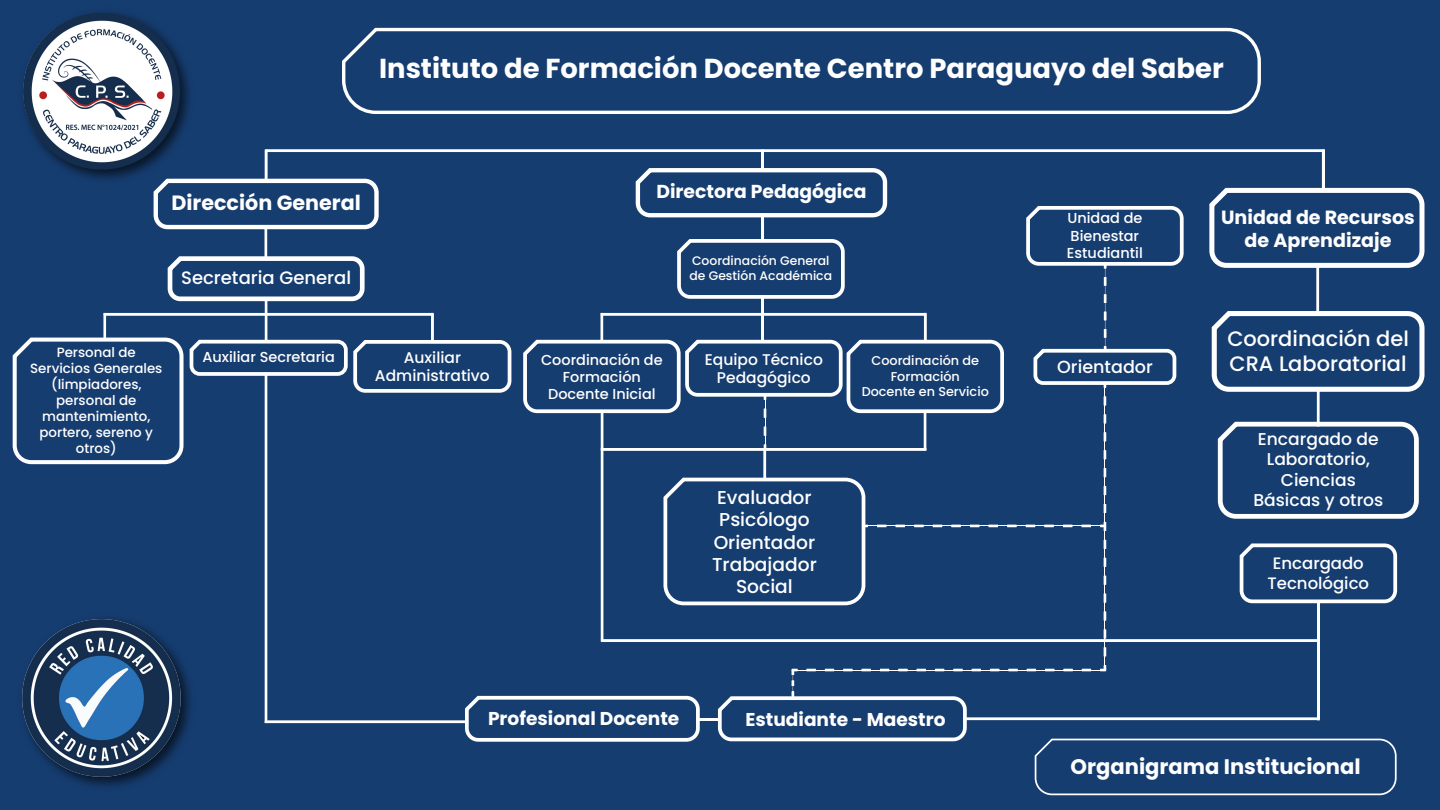
<style>
.page{position:relative;width:1440px;height:810px;background:#163d70}
.page>*{position:absolute;margin:0;border:0;box-sizing:border-box;transform-origin:0 0}
.t1{font:700 27.45px "Poppins";color:#fff}
.t2{font:700 21.08px "Poppins";color:#fff}
.t3{font:500 20.92px/25.1px "Poppins";color:#fff}
.t4{font:700 20.7px "Poppins";color:#fff}
.t5{font:700 19.05px/22.9px "Poppins";color:#fff;text-align:center}
.t6{font:700 18.75px "Poppins";color:#fff}
.t7{font:500 18.67px/22.4px "Poppins";color:#fff;text-align:center}
.t8{font:700 18.6px "Poppins";color:#fff}
.t9{font:500 18px "Poppins";color:#fff}
.t10{font:500 17.55px "Poppins";color:#fff}
.t11{font:500 17.1px/20.5px "Poppins";color:#fff;text-align:center}
.t12{font:500 16.5px/19.8px "Poppins";color:#fff;text-align:center}
.t13{font:500 15.52px/18.6px "Poppins";color:#fff;text-align:center}
.t14{font:500 14.48px/17.3px "Poppins";color:#fff}
.t15{font:500 13.42px/16px "Poppins";color:#fff;text-align:center}
.t16{font:500 12.83px/15.4px "Poppins";color:#fff;text-align:center}
.t17{font:500 12.38px/14.9px "Poppins";color:#fff}
</style>
<div class="page">
<div style="left:265px;top:149px;width:1060px;height:3px;border:2px solid #fff"></div>
<div style="left:265px;top:373px;width:2px;height:350px;border:2px solid #fff"></div>
<div style="left:265px;top:720px;width:203px;height:3px;border:2px solid #fff"></div>
<div style="left:104px;top:313px;width:329px;height:3px;border:2px solid #fff"></div>
<div style="left:601px;top:313px;width:325px;height:3px;border:2px solid #fff"></div>
<div style="left:1316px;top:264px;width:3px;height:51px;border:2px solid #fff"></div>
<div style="left:1317px;top:387px;width:3px;height:39px;border:2px solid #fff"></div>
<div style="left:1322px;top:149px;width:3px;height:41px;border:3px solid #fff"></div>
<div style="left:761px;top:149px;width:3px;height:22px;border:2px solid #fff"></div>
<div style="left:761px;top:213px;width:3px;height:29px;border:3px solid #fff"></div>
<div style="left:265px;top:150px;width:2px;height:32px;border:2px solid #fff"></div>
<div style="left:104px;top:313px;width:2px;height:28px;border:2px solid #fff"></div>
<div style="left:431px;top:313px;width:3px;height:30px;border:2px solid #fff"></div>
<div style="left:761px;top:296px;width:3px;height:47px;border:2px solid #fff"></div>
<div style="left:601px;top:313px;width:2px;height:29px;border:2px solid #fff"></div>
<div style="left:924px;top:313px;width:3px;height:30px;border:2px solid #fff"></div>
<svg style="left:764px;top:397px;width:2px;height:81px"></svg>
<div style="left:698px;top:718px;width:23px;height:3px;border:2px solid #fff"></div>
<div style="left:265px;top:225px;width:2px;height:35px;border:2px solid #fff"></div>
<div style="left:265px;top:297px;width:2px;height:46px;border:2px solid #fff"></div>
<div style="left:963px;top:717px;width:357px;height:3px;border:2px solid #fff"></div>
<div style="left:601px;top:639px;width:719px;height:3px;border:2px solid #fff"></div>
<div style="left:601px;top:448px;width:325px;height:3px;border:2px solid #fff"></div>
<div style="left:1317px;top:601px;width:3px;height:119px;border:2px solid #fff"></div>
<div style="left:601px;top:411px;width:2px;height:231px;border:2px solid #fff"></div>
<svg style="left:792px;top:382px;width:314px;height:314px"></svg>
<svg style="left:1104px;top:266px;width:2px;height:83px"></svg>
<img style="left:23px;top:12px;width:176px;height:176px">
<img style="left:23px;top:13px;width:157px;height:157px;border-radius:78px">
<img style="left:22px;top:618px;width:169px;height:169px">
<div style="left:342px;top:28px;width:919px;height:86px;border:3px solid #fff;border-radius:32px"></div>
<div style="left:1035px;top:739px;width:362px;height:56px;border:2px solid #fff;border-radius:16px"></div>
<div style="left:154px;top:179px;width:225px;height:50px;border:4px solid #fff;border-radius:12px"></div>
<div style="left:636px;top:168px;width:251px;height:49px;border:4px solid #fff;border-radius:12px"></div>
<div style="left:1034px;top:349px;width:142px;height:36px;border:4px solid #fff;border-radius:8px"></div>
<div style="left:677px;top:239px;width:168px;height:60px;border:4px solid #fff;border-radius:11px"></div>
<div style="left:1026px;top:206px;width:158px;height:60px;border:4px solid #fff;border-radius:11px"></div>
<div style="left:1209px;top:188px;width:216px;height:80px;border:5px solid #fff;border-radius:15px"></div>
<div style="left:1212px;top:311px;width:213px;height:81px;border:5px solid #fff;border-radius:15px"></div>
<div style="left:1240px;top:543px;width:157px;height:60px;border:4px solid #fff;border-radius:11px"></div>
<div style="left:1218px;top:422px;width:201px;height:97px;border:5px solid #fff;border-radius:16px"></div>
<div style="left:523px;top:340px;width:158px;height:73px;border:4px solid #fff;border-radius:12px"></div>
<div style="left:663px;top:478px;width:202px;height:127px;border:4px solid #fff;border-radius:18px"></div>
<div style="left:847px;top:340px;width:157px;height:73px;border:4px solid #fff;border-radius:12px"></div>
<div style="left:685px;top:340px;width:158px;height:57px;border:4px solid #fff;border-radius:11px"></div>
<div style="left:168px;top:256px;width:197px;height:45px;border:5px solid #fff;border-radius:10px"></div>
<div style="left:190px;top:340px;width:158px;height:36px;border:4px solid #fff;border-radius:8px"></div>
<div style="left:465px;top:696px;width:235px;height:46px;border:4px solid #fff;border-radius:11px"></div>
<div style="left:718px;top:696px;width:249px;height:45px;border:4px solid #fff;border-radius:12px"></div>
<div style="left:353px;top:340px;width:158px;height:53px;border:4px solid #fff;border-radius:10px"></div>
<div style="left:13px;top:338px;width:171px;height:126px;border:4px solid #fff;border-radius:17px"></div>
<h1 class="t1" style="left:379px;top:53px;width:846px">Instituto de Formación Docente Centro Paraguayo del Saber</h1>
<h3 class="t4" style="left:171px;top:191px;width:191px">Dirección General</h3>
<h3 class="t6" style="left:656px;top:181px;width:212px">Directora Pedagógica</h3>
<h3 class="t9" style="left:181px;top:267px;width:171px">Secretaria General</h3>
<p class="t17" style="left:689px;top:253px;width:144px">Coordinación General de Gestión Académica</p>
<p class="t15" style="left:30px;top:344px;width:134px">Personal de<br>Servicios Generales (limpiadores, personal de mantenimiento, portero, sereno y otros)</p>
<p class="t14" style="left:202px;top:348px;width:134px">Auxiliar Secretaria</p>
<p class="t13" style="left:375px;top:348px;width:116px">Auxiliar<br>Administrativo</p>
<p class="t14" style="left:541px;top:351px;width:123px;text-align:center">Coordinación de<br>Formación<br>Docente Inicial</p>
<p class="t13" style="left:705px;top:350px;width:120px">Equipo Técnico<br>Pedagógico</p>
<h3 class="t7" style="left:712px;top:486px;width:106px">Evaluador<br>Psicólogo<br>Orientador<br>Trabajador<br>Social</h3>
<p class="t16" style="left:862px;top:353px;width:129px">Coordinación de<br>Formación<br>Docente en Servicio</p>
<p class="t14" style="left:1067px;top:210px;width:77px">Unidad de<br>Bienestar<br>Estudiantil</p>
<h3 class="t5" style="left:1221px;top:206px;width:195px">Unidad de Recursos de Aprendizaje</h3>
<h3 class="t10" style="left:1057px;top:357px;width:97px">Orientador</h3>
<h3 class="t3" style="left:1227px;top:326px;width:183px">Coordinación del<br>CRA Laboratorial</h3>
<p class="t11" style="left:1253px;top:429px;width:131px">Encargado de<br>Laboratorio,<br>Ciencias<br>Básicas y otros</p>
<p class="t12" style="left:1268px;top:554px;width:103px">Encargado<br>Tecnológico</p>
<h3 class="t8" style="left:488px;top:708px;width:193px">Profesional Docente</h3>
<h3 class="t8" style="left:745px;top:708px;width:202px">Estudiante - Maestro</h3>
<h2 class="t2" style="left:1071px;top:755px;width:292px">Organigrama Institucional</h2>
</div>
